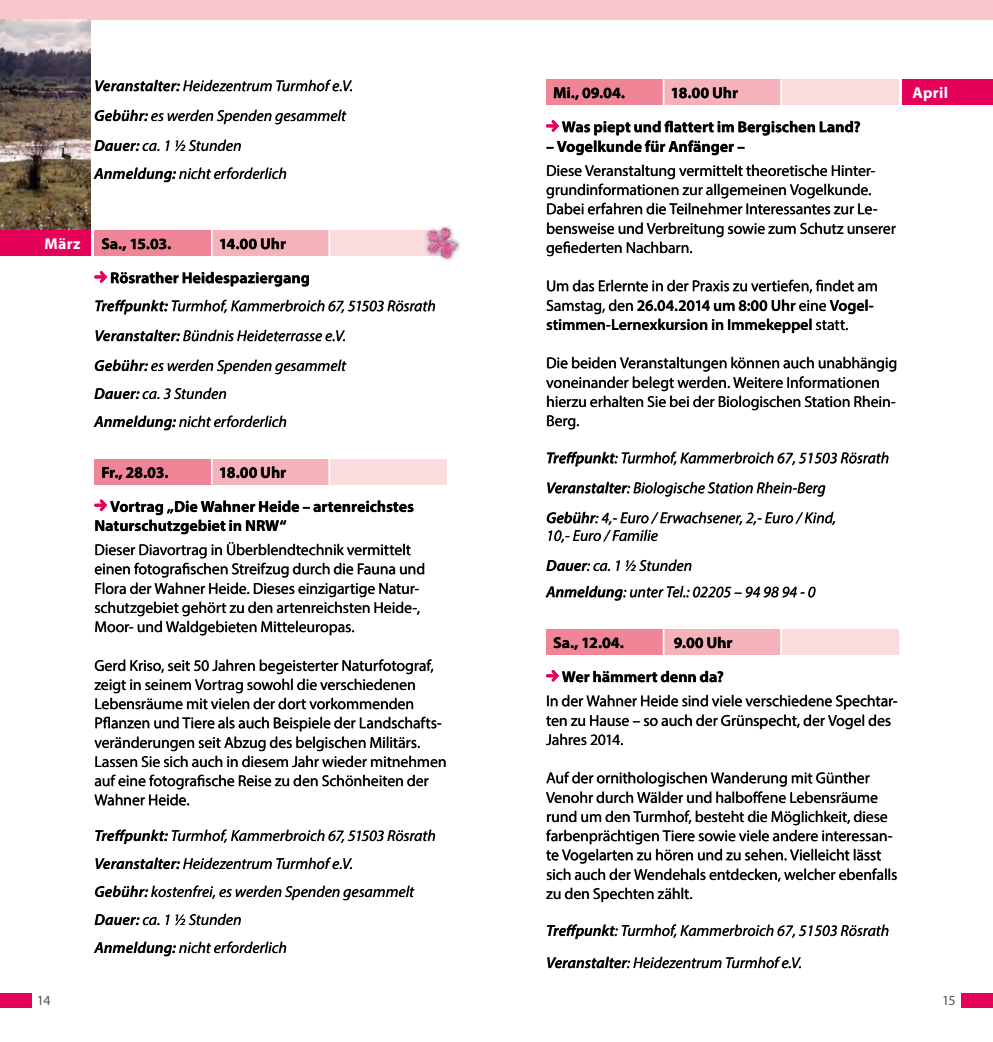
<style>
.page{position:relative;width:993px;height:1042px;background:#fff}
.page>*{position:absolute;margin:0;border:0;box-sizing:border-box;transform-origin:0 0}
.t1{font:15.75px/19.2px "Myriad Pro";letter-spacing:-.005em;color:#000}
.t2{font:italic 15.75px/28px "Myriad Pro";color:#000}
.t3{font:700 15.75px/34.1px "Myriad Pro";color:#000}
.t4{font:700 15.75px "Myriad Pro";letter-spacing:.02em;color:#fff}
.t5{font:14px "Myriad Pro";color:#565656}
.s1{font-weight:600}
</style>
<div class="page">
<div style="left:0;top:0;width:992px;height:20px;background:#f8c7cd"></div>
<img style="left:0;top:20px;width:91px;height:210px">
<div style="left:0;top:992px;width:32px;height:15px;background:#e5005a"></div>
<div style="left:960px;top:992px;width:32px;height:15px;background:#e5005a"></div>
<div style="left:0;top:230px;width:91px;height:26px;background:#e5005a"></div>
<div style="left:902px;top:79px;width:90px;height:26px;background:#e5005a"></div>
<div style="left:94px;top:230px;width:118px;height:26px;background:#f08597"></div>
<div style="left:212px;top:230px;width:117px;height:26px;background:#f5b2bb"></div>
<div style="left:329px;top:230px;width:117px;height:26px;background:#fadbde"></div>
<hr style="left:211px;top:230px;width:2px;height:26px;background:#fff">
<hr style="left:328px;top:230px;width:2px;height:26px;background:#fff">
<div style="left:94px;top:459px;width:118px;height:25px;background:#f08597"></div>
<div style="left:212px;top:459px;width:117px;height:25px;background:#f5b2bb"></div>
<div style="left:329px;top:459px;width:117px;height:25px;background:#fadbde"></div>
<hr style="left:211px;top:459px;width:2px;height:25px;background:#fff">
<hr style="left:328px;top:459px;width:2px;height:25px;background:#fff">
<div style="left:546px;top:79px;width:117px;height:26px;background:#f08597"></div>
<div style="left:663px;top:79px;width:117px;height:26px;background:#f5b2bb"></div>
<div style="left:780px;top:79px;width:118px;height:26px;background:#fadbde"></div>
<hr style="left:662px;top:79px;width:2px;height:26px;background:#fff">
<svg style="left:780px;top:80px;width:1px;height:25px"></svg>
<div style="left:546px;top:629px;width:117px;height:26px;background:#f08597"></div>
<div style="left:663px;top:629px;width:117px;height:26px;background:#f5b2bb"></div>
<div style="left:780px;top:629px;width:118px;height:26px;background:#fadbde"></div>
<hr style="left:662px;top:629px;width:2px;height:26px;background:#fff">
<svg style="left:780px;top:630px;width:1px;height:25px"></svg>
<svg style="left:94px;top:941px;width:192px;height:15px"></svg>
<svg style="left:95px;top:913px;width:146px;height:12px"></svg>
<svg style="left:95px;top:885px;width:319px;height:15px"></svg>
<svg style="left:96px;top:857px;width:256px;height:12px"></svg>
<svg style="left:95px;top:829px;width:340px;height:15px"></svg>
<svg style="left:94px;top:775px;width:334px;height:30px"></svg>
<svg style="left:94px;top:717px;width:351px;height:50px"></svg>
<svg style="left:95px;top:659px;width:338px;height:50px"></svg>
<svg style="left:95px;top:542px;width:329px;height:93px"></svg>
<svg style="left:220px;top:466px;width:66px;height:12px"></svg>
<svg style="left:102px;top:467px;width:66px;height:12px"></svg>
<svg style="left:94px;top:415px;width:192px;height:15px"></svg>
<svg style="left:95px;top:388px;width:131px;height:11px"></svg>
<svg style="left:95px;top:360px;width:251px;height:14px"></svg>
<svg style="left:96px;top:330px;width:249px;height:11px"></svg>
<svg style="left:95px;top:300px;width:340px;height:14px"></svg>
<svg style="left:220px;top:238px;width:65px;height:11px"></svg>
<svg style="left:102px;top:238px;width:69px;height:13px"></svg>
<svg style="left:94px;top:167px;width:192px;height:15px"></svg>
<svg style="left:95px;top:140px;width:146px;height:11px"></svg>
<svg style="left:95px;top:110px;width:251px;height:14px"></svg>
<svg style="left:96px;top:80px;width:256px;height:11px"></svg>
<svg style="left:94px;top:271px;width:215px;height:16px"></svg>
<svg style="left:94px;top:499px;width:319px;height:35px"></svg>
<svg style="left:547px;top:956px;width:253px;height:12px"></svg>
<svg style="left:547px;top:924px;width:341px;height:15px"></svg>
<svg style="left:546px;top:888px;width:146px;height:14px"></svg>
<svg style="left:546px;top:810px;width:350px;height:71px"></svg>
<svg style="left:546px;top:772px;width:331px;height:31px"></svg>
<svg style="left:546px;top:695px;width:350px;height:50px"></svg>
<svg style="left:674px;top:637px;width:58px;height:11px"></svg>
<svg style="left:553px;top:637px;width:70px;height:13px"></svg>
<svg style="left:545px;top:586px;width:270px;height:15px"></svg>
<svg style="left:546px;top:559px;width:145px;height:12px"></svg>
<svg style="left:546px;top:512px;width:288px;height:31px"></svg>
<svg style="left:547px;top:482px;width:278px;height:15px"></svg>
<svg style="left:547px;top:452px;width:341px;height:14px"></svg>
<svg style="left:546px;top:357px;width:350px;height:72px"></svg>
<svg style="left:546px;top:299px;width:326px;height:34px"></svg>
<svg style="left:547px;top:280px;width:329px;height:13px"></svg>
<svg style="left:546px;top:222px;width:349px;height:34px"></svg>
<svg style="left:546px;top:165px;width:330px;height:49px"></svg>
<svg style="left:672px;top:87px;width:65px;height:11px"></svg>
<svg style="left:554px;top:87px;width:70px;height:13px"></svg>
<svg style="left:546px;top:120px;width:313px;height:35px"></svg>
<svg style="left:546px;top:670px;width:177px;height:12px"></svg>
<div style="left:423px;top:223px;width:39px;height:40px;background:#000;opacity:.4"></div>
<img style="left:427px;top:228px;width:30px;height:31px">
<p class="t2" style="left:94px;top:71px;width:260px;line-height:29.8px"><span class="s1">Veranstalter:</span> Heidezentrum Turmhof e.V.<br><span class="s1">Gebühr:</span> es werden Spenden gesammelt<br><span class="s1">Dauer:</span> ca. 1 ½ Stunden</p>
<p class="t2" style="left:94px;top:159px;width:194px"><span class="s1">Anmeldung:</span> nicht erforderlich</p>
<p class="t4" style="left:45px;top:234px;width:38px">März</p>
<p class="t3" style="left:110px;top:226px;width:201px;text-indent:109px">14.00 Uhr<br>Rösrather Heidespaziergang</p>
<p class="t2" style="left:94px;top:291px;width:343px;line-height:29.8px"><span class="s1">Treffpunkt:</span> Turmhof, Kammerbroich 67, 51503 Rösrath<br><span class="s1">Veranstalter:</span> Bündnis Heideterrasse e.V.<br><span class="s1">Gebühr:</span> es werden Spenden gesammelt</p>
<p class="t2" style="left:94px;top:379px;width:194px"><span class="s1">Dauer:</span> ca. 3 Stunden<br><span class="s1">Anmeldung:</span> nicht erforderlich</p>
<p class="t3" style="left:101px;top:455px;width:69px">Fr., 28.03.</p>
<p class="t3" style="left:101px;top:226px;width:71px">Sa., 15.03.</p>
<p class="t3" style="left:110px;top:455px;width:305px;text-indent:109px">18.00 Uhr<br>Vortrag „Die Wahner Heide – artenreichstes</p>
<p class="t3" style="left:94px;top:508px;width:194px">Naturschutzgebiet in NRW“</p>
<p class="t1" style="left:94px;top:540px;width:332px">Dieser Diavortrag in Überblendtechnik vermittelt einen fotografischen Streifzug durch die Fauna und Flora der Wahner Heide. Dieses einzigartige Natur&shy;schutzgebiet gehört zu den artenreichsten Heide-, Moor- und Waldgebieten Mitteleuropas.</p>
<p class="t1" style="left:94px;top:655px;width:354px">Gerd Kriso, seit 50 Jahren begeisterter Naturfotograf, zeigt in seinem Vortrag sowohl die verschiedenen Lebensräume mit vielen der dort vorkommenden Pflanzen und Tiere als auch Beispiele der Landschafts&shy;veränderungen seit Abzug des belgischen Militärs.<br>Lassen Sie sich auch in diesem Jahr wieder mitnehmen auf eine fotografische Reise zu den Schönheiten der Wahner Heide.</p>
<p class="t2" style="left:94px;top:821px;width:343px"><span class="s1">Treffpunkt:</span> Turmhof, Kammerbroich 67, 51503 Rösrath <span class="s1">Veranstalter:</span> Heidezentrum Turmhof e.V.<br><span class="s1">Gebühr:</span> kostenfrei, es werden Spenden gesammelt <span class="s1">Dauer:</span> ca. 1 ½ Stunden<br><span class="s1">Anmeldung:</span> nicht erforderlich</p>
<p class="t3" style="left:561px;top:75px;width:300px;text-indent:109px">18.00 Uhr<br>Was piept und flattert im Bergischen Land?</p>
<p class="t3" style="left:546px;top:129px;width:200px">– Vogelkunde für Anfänger –</p>
<p class="t1" style="left:546px;top:161px;width:351px">Diese Veranstaltung vermittelt theoretische Hinter&shy;grundinformationen zur allgemeinen Vogelkunde.<br>Dabei erfahren die Teilnehmer Interessantes zur Le&shy;bensweise und Verbreitung sowie zum Schutz unserer gefiederten Nachbarn.</p>
<p class="t1" style="left:546px;top:276px;width:333px">Um das Erlernte in der Praxis zu vertiefen, findet am<br>Samstag, den <span class="s1">26.04.2014 um 8:00 Uhr</span> eine <span class="s1">Vogel&shy;stimmen-Lernexkursion in Immekeppel</span> statt.</p>
<p class="t1" style="left:546px;top:353px;width:352px">Die beiden Veranstaltungen können auch unabhängig voneinander belegt werden. Weitere Informationen hierzu erhalten Sie bei der Biologischen Station Rhein-Berg.</p>
<p class="t2" style="left:546px;top:443px;width:344px;line-height:29.9px"><span class="s1">Treffpunkt</span>: Turmhof, Kammerbroich 67, 51503 Rösrath<br><span class="s1">Veranstalter</span>: Biologische Station Rhein-Berg<br><span class="s1">Gebühr</span>: 4,- Euro / Erwachsener, 2,- Euro / Kind,</p>
<p class="t2" style="left:546px;top:520px;width:147px;line-height:29.9px">10,- Euro / Familie<br><span class="s1">Dauer</span>: ca. 1 ½ Stunden</p>
<p class="t2" style="left:546px;top:578px;width:271px"><span class="s1">Anmeldung</span>: unter Tel.: 02205 – 94 98 94 - 0</p>
<p class="t3" style="left:553px;top:625px;width:72px">Sa., 12.04.</p>
<p class="t3" style="left:553px;top:75px;width:73px">Mi., 09.04.</p>
<p class="t3" style="left:561px;top:625px;width:172px;text-indent:112px">9.00 Uhr<br>Wer hämmert denn da?</p>
<p class="t1" style="left:546px;top:691px;width:353px">In der Wahner Heide sind viele verschiedene Spechtar&shy;ten zu Hause – so auch der Grünspecht, der Vogel des<br>Jahres 2014.</p>
<p class="t1" style="left:546px;top:768px;width:352px">Auf der ornithologischen Wanderung mit Günther Venohr durch Wälder und halboffene Lebensräume rund um den Turmhof, besteht die Möglichkeit, diese farbenprächtigen Tiere sowie viele andere interessan&shy;te Vogelarten zu hören und zu sehen. Vielleicht lässt sich auch der Wendehals entdecken, welcher ebenfalls zu den Spechten zählt.</p>
<p class="t2" style="left:546px;top:914px;width:344px;line-height:32.4px"><span class="s1">Treffpunkt</span>: Turmhof, Kammerbroich 67, 51503 Rösrath<br><span class="s1">Veranstalter</span>: Heidezentrum Turmhof e.V.</p>
<p class="t4" style="left:912px;top:83px;width:37px">April</p>
<p class="t5" style="left:37px;top:991px;width:15px">14</p>
<p class="t5" style="left:941px;top:992px;width:15px">15</p>
</div>
